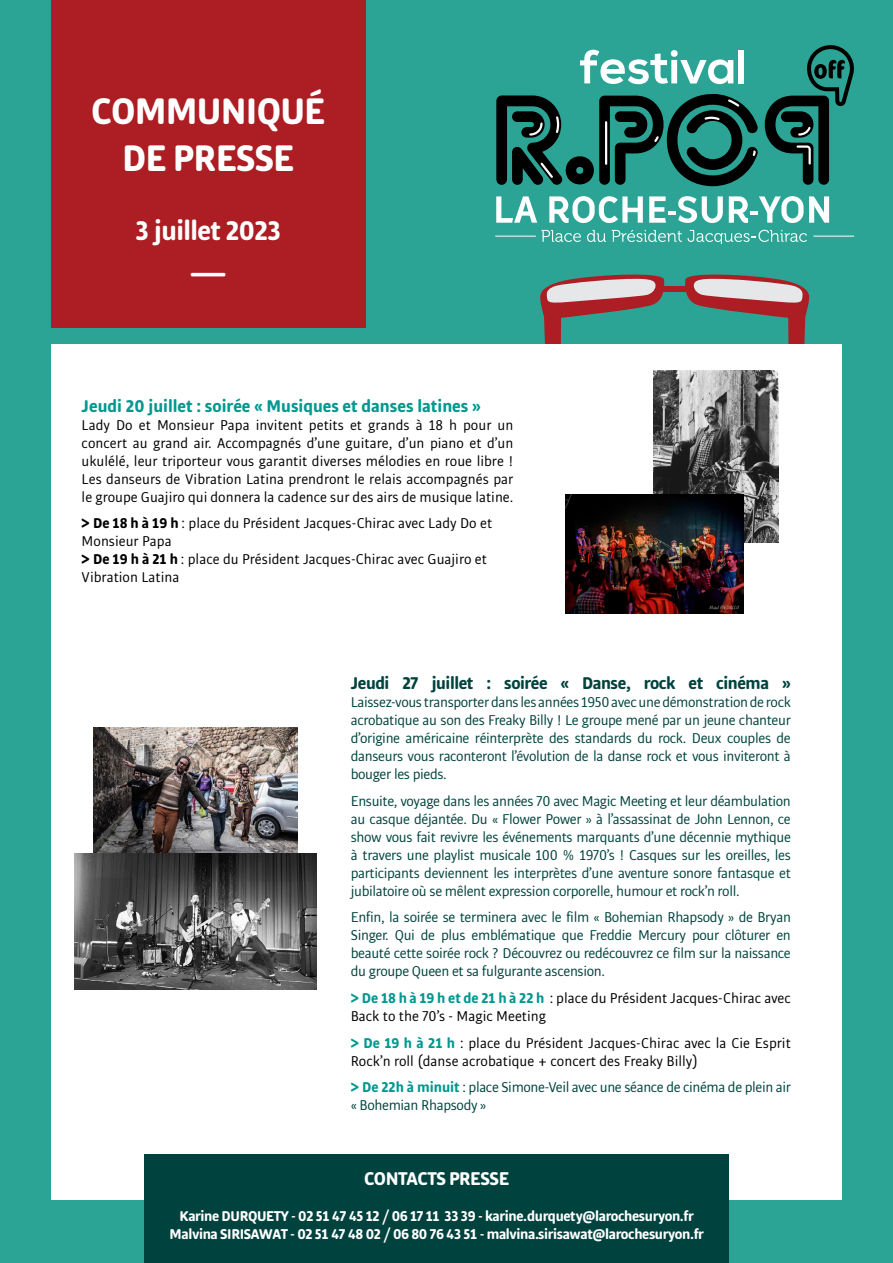
<style>
.page{position:relative;width:893px;height:1263px;background:#2ca495}
.page>*{position:absolute;margin:0;border:0;box-sizing:border-box;transform-origin:0 0}
.t1{font:700 39px/46.8px "Bulo Rounded";letter-spacing:-.02em;color:#fff;text-align:center}
.t2{font:700 37.5px "Bulo Rounded";color:#fff}
.t3{font:700 28.5px "Bulo Rounded";letter-spacing:-.02em;color:#fff}
.t4{font:700 19.5px "Bulo Rounded";letter-spacing:-.025em;color:#fff}
.t5{font:700 18px "Bulo Rounded";color:#009890}
.t6{font:700 18px "Bulo Rounded";letter-spacing:-.025em;color:#00433e}
.t7{font:15px/18px "Bulo Rounded";letter-spacing:-.025em;color:#00433e;text-align:justify}
.t8{font:15px/18px "Bulo Rounded";color:#000}
.t9{font:700 15px/18px "Bulo Rounded";letter-spacing:-.025em;color:#fff}
.s1{font-weight:700}
.s2{font-weight:700;color:#009890}
</style>
<div class="page">
<div style="left:51px;top:0;width:315px;height:327px;background:#ac1e23"></div>
<svg style="left:684px;top:274px;width:126px;height:70px"></svg>
<div style="left:662px;top:286px;width:25px;height:5px;background:#ac1e23"></div>
<svg style="left:540px;top:274px;width:125px;height:70px"></svg>
<div style="left:51px;top:344px;width:791px;height:855px;background:#fff"></div>
<img style="left:654px;top:370px;width:124px;height:172px">
<img style="left:565px;top:494px;width:178px;height:119px">
<img style="left:93px;top:727px;width:205px;height:126px">
<img style="left:74px;top:853px;width:243px;height:136px">
<div style="left:145px;top:1154px;width:584px;height:109px;background:#00433e"></div>
<svg style="left:580px;top:49px;width:153px;height:35px"></svg>
<div style="left:738px;top:50px;width:6px;height:33px;background:#fff"></div>
<svg style="left:496px;top:196px;width:41px;height:27px"></svg>
<svg style="left:549px;top:196px;width:94px;height:27px"></svg>
<svg style="left:649px;top:196px;width:74px;height:27px"></svg>
<svg style="left:729px;top:196px;width:100px;height:27px"></svg>
<svg style="left:496px;top:94px;width:262px;height:92px"></svg>
<svg style="left:541px;top:230px;width:40px;height:12px"></svg>
<svg style="left:587px;top:230px;width:19px;height:12px"></svg>
<svg style="left:612px;top:230px;width:70px;height:12px"></svg>
<svg style="left:688px;top:230px;width:119px;height:14px"></svg>
<hr style="left:495px;top:236px;width:41px;height:1px;background:#fff">
<hr style="left:813px;top:236px;width:41px;height:1px;background:#fff">
<svg style="left:764px;top:45px;width:90px;height:140px"></svg>
<h1 class="t1" style="left:91px;top:88px;width:236px">Communiqué de presse</h1>
<h3 class="t3" style="left:135px;top:212px;width:147px">3 juillet 2023</h3>
<h2 class="t2" style="left:189px;top:248px;width:40px">—</h2>
<p class="t5" style="left:82px;top:394px;width:401px">Jeudi 20 juillet : soirée « Musiques et danses latines »</p>
<p class="t8" style="left:82px;top:416px;width:433px;text-align:justify">Lady Do et Monsieur Papa invitent petits et grands à 18 h pour un concert au grand air. Accompagnés d’une guitare, d’un piano et d’un ukulélé, leur triporteur vous garantit diverses mélodies en roue libre !<br>Les danseurs de Vibration Latina prendront le relais accompagnés par le groupe Guajiro qui donnera la cadence sur des airs de musique latine.</p>
<p class="t8" style="left:82px;top:514px;width:412px"><span class="s1">&gt; De 18 h à 19 h</span> : place du Président Jacques-Chirac avec Lady Do et Monsieur Papa<br><span class="s1">&gt; De 19 h à 21 h</span> : place du Président Jacques-Chirac avec Guajiro et Vibration Latina</p>
<p class="t6" style="left:351px;top:672px;width:442px">Jeudi 27 juillet : soirée « Danse, rock et cinéma »</p>
<p class="t7" style="left:351px;top:694px;width:442px">Laissez-vous transporter dans les années 1950 avec une démonstration de rock acrobatique au son des Freaky Billy ! Le groupe mené par un jeune chanteur d’origine américaine réinterprète des standards du rock. Deux couples de danseurs vous raconteront l’évolution de la danse rock et vous inviteront à bouger les pieds.</p>
<p class="t7" style="left:351px;top:792px;width:442px">Ensuite, voyage dans les années 70 avec Magic Meeting et leur déambulation au casque déjantée. Du « Flower Power » à l’assassinat de John Lennon, ce show vous fait revivre les événements marquants d’une décennie mythique à travers une playlist musicale 100 % 1970’s ! Casques sur les oreilles, les participants deviennent les interprètes d’une aventure sonore fantasque et jubilatoire où se mêlent expression corporelle, humour et rock’n roll.</p>
<p class="t7" style="left:351px;top:909px;width:442px">Enfin, la soirée se terminera avec le film « Bohemian Rhapsody » de Bryan Singer. Qui de plus emblématique que Freddie Mercury pour clôturer en beauté cette soirée rock ? Découvrez ou redécouvrez ce film sur la naissance du groupe Queen et sa fulgurante ascension.</p>
<p class="t8" style="left:351px;top:989px;width:442px"><span class="s2">&gt; De 18 h à 19 h et de 21 h à 22 h</span> : place du Président Jacques-Chirac avec<br>Back to the 70’s - Magic Meeting</p>
<p class="t8" style="left:351px;top:1034px;width:442px"><span class="s2">&gt; De 19 h à 21 h</span> : place du Président Jacques-Chirac avec la Cie Esprit<br>Rock’n roll (danse acrobatique + concert des Freaky Billy)</p>
<p class="t7" style="left:351px;top:1078px;width:442px"><span class="s2">&gt; De 22h à minuit</span> : place Simone-Veil avec une séance de cinéma de plein air « Bohemian Rhapsody »</p>
<h3 class="t4" style="left:364px;top:1166px;width:147px">contacts pr esse</h3>
<p class="t9" style="left:170px;top:1207px;width:536px;text-indent:97px">ETY - 02 51 47 45 12 / 06 17 11 33 39 - karine.durquety@larochesuryon.fr<br>Malvina SIRISAWAT - 02 51 47 48 02 / 06 80 76 43 51 - malvina.sirisawat@larochesuryon.fr</p>
<p class="t9" style="left:180px;top:1207px;width:61px">Karine DURQU</p>
</div>
